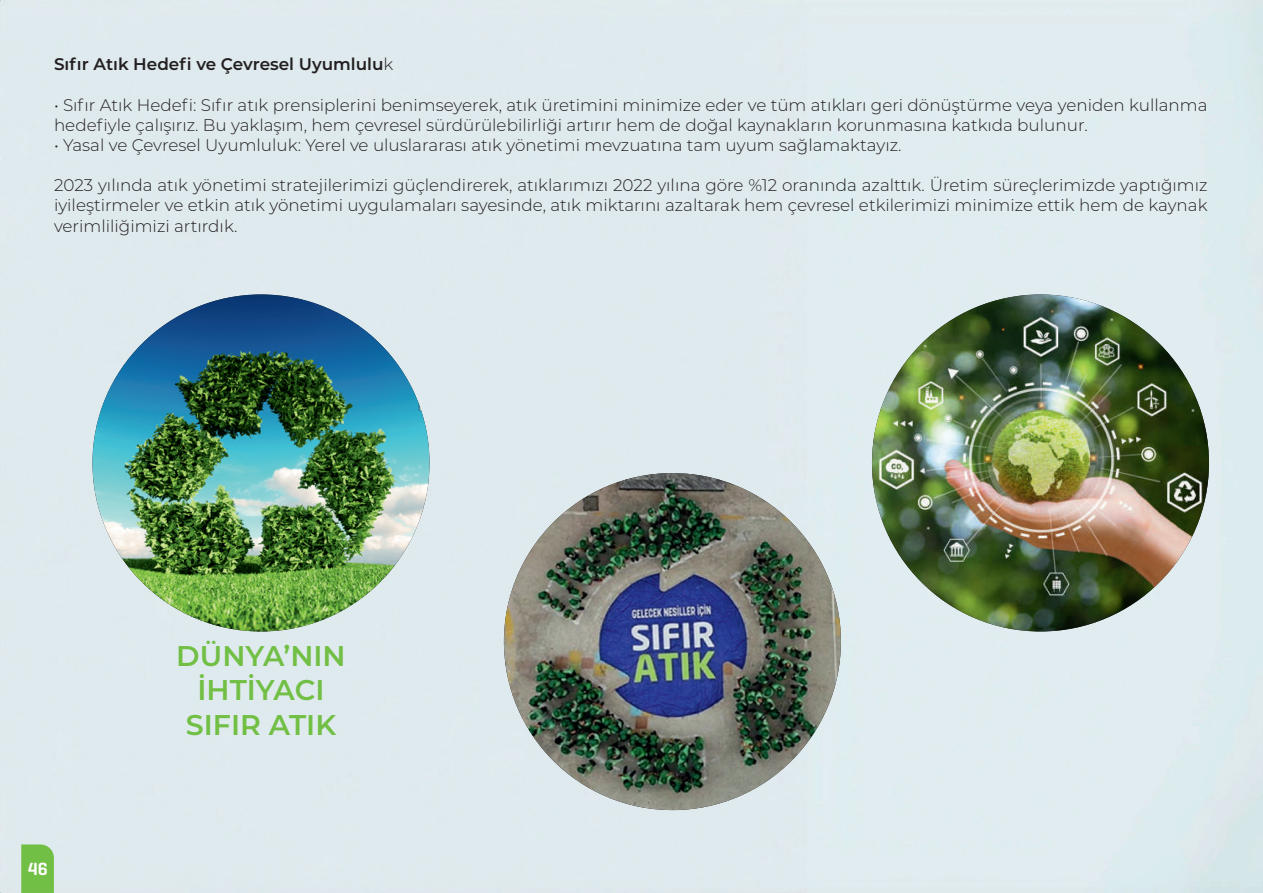
<style>
.page{position:relative;width:1263px;height:893px;background:#dfeaee}
.page>*{position:absolute;margin:0;border:0;box-sizing:border-box;transform-origin:0 0}
.t1{font:600 28.5px/34.2px "Montserrat";color:#71bf44;text-align:center}
.t2{font:600 18px "Geogrotesque";color:#fff}
.t3{font:300 16.8px/20.1px "Montserrat";color:#231f20}
.t4{font:600 16.8px "Montserrat";color:#231f20}
.s1{font-weight:300}
</style>
<div class="page">
<svg style="left:21px;top:844px;width:33px;height:49px;background:#75c04b"></svg>
<img style="left:92px;top:294px;width:337px;height:337px;border-radius:168px">
<img style="left:872px;top:294px;width:337px;height:337px;border-radius:168px">
<img style="left:504px;top:473px;width:337px;height:337px;border-radius:168px">
<p class="t4" style="left:54px;top:52px;width:341px">Sıfır Atık Hedefi ve Çevresel Uyumlulu<span class="s1">k</span></p>
<p class="t3" style="left:54px;top:94px;width:1155px">• Sıfır Atık Hedefi: Sıfır atık prensiplerini benimseyerek, atık üretimini minimize eder ve tüm atıkları geri dönüştürme veya yeniden kullanma hedefiyle çalışırız. Bu yaklaşım, hem çevresel sürdürülebilirliği artırır hem de doğal kaynakların korunmasına katkıda bulunur.</p>
<p class="t3" style="left:54px;top:134px;width:849px">• Yasal ve Çevresel Uyumluluk: Yerel ve uluslararası atık yönetimi mevzuatına tam uyum sağlamaktayız.</p>
<p class="t3" style="left:54px;top:175px;width:1155px;text-align:justify">2023 yılında atık yönetimi stratejilerimizi güçlendirerek, atıklarımızı 2022 yılına göre %12 oranında azalttık. Üretim süreçlerimizde yaptığımız iyileştirmeler ve etkin atık yönetimi uygulamaları sayesinde, atık miktarını azaltarak hem çevresel etkilerimizi minimize ettik hem de kaynak verimliliğimizi artırdık.</p>
<p class="t2" style="left:28px;top:857px;width:22px">46</p>
<h1 class="t1" style="left:176px;top:638px;width:171px">DÜNYA’NIN<br>İHTİYACI<br>SIFIR ATIK</h1>
</div>
